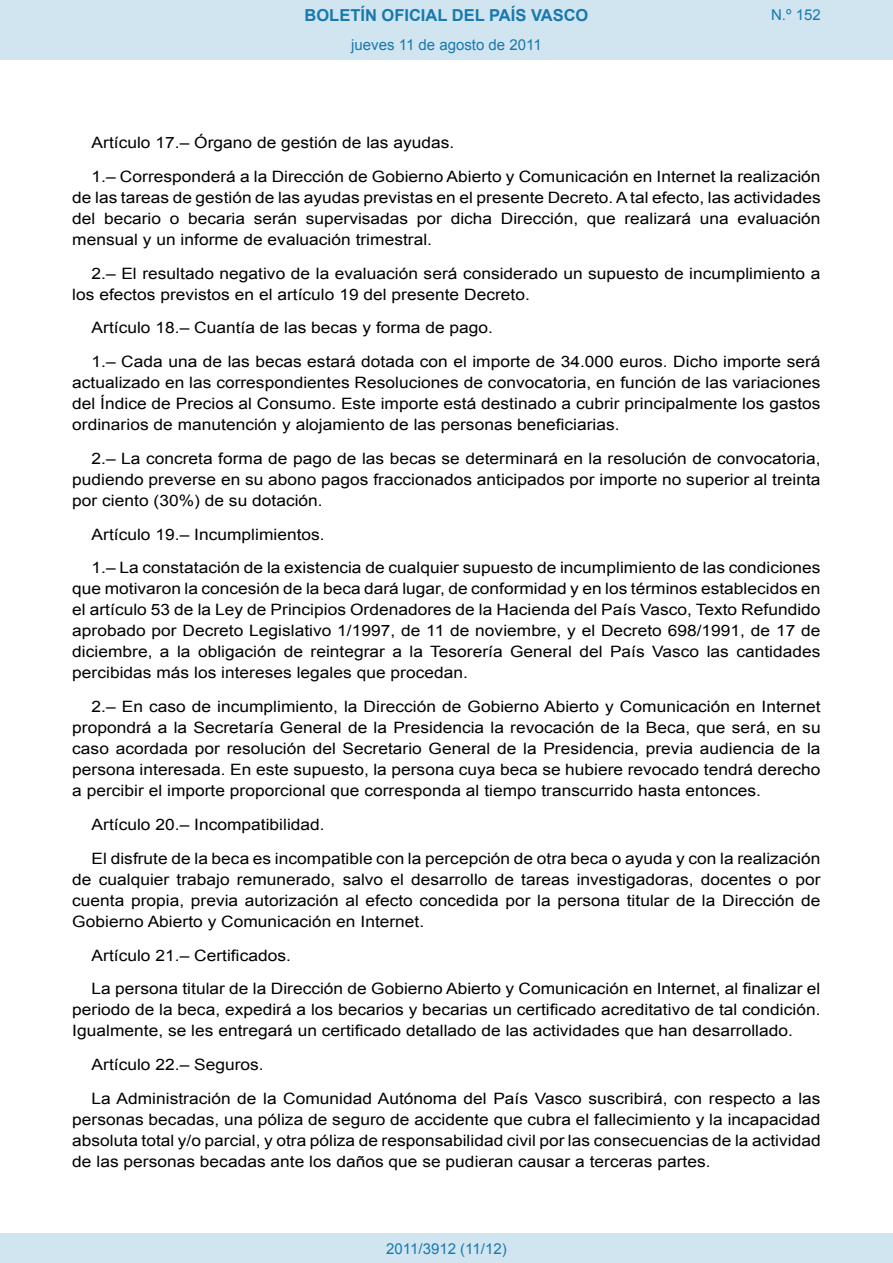
<style>
.page{position:relative;width:893px;height:1263px;background:#fff}
.page>*{position:absolute;margin:0;border:0;box-sizing:border-box;transform-origin:0 0}
.t1{font:700 16.5px "Arial";color:#1879ad}
.BOPVDetalle{font:15.6px/21px "Arial";color:#000;text-align:justify;scale:1.11 1}
.Paginacion_Centro{font:15px "Arial";color:#1879ad}
</style>
<div class="page">
<div style="left:0;top:0;width:893px;height:60px;background:#d0e5f0"></div>
<div style="left:0;top:1233px;width:893px;height:30px;background:#d0e5f0"></div>
<p class="t1" style="left:305px;top:4px;width:285px">BOLETÍN OFICIAL DEL PAÍS VASCO</p>
<p class="Paginacion_Centro" style="left:351px;top:35px;width:192px">jueves 11 de agosto de 2011</p>
<p class="Paginacion_Centro" style="left:771px;top:5px;width:51px">N.º 152</p>
<p class="BOPVDetalle" style="left:92px;top:132px;width:328px">Artículo 17.– Órgano de gestión de las ayudas.</p>
<p class="BOPVDetalle" style="left:72px;top:166px;width:676px;text-indent:19px">1.– Corresponderá a la Dirección de Gobierno Abierto y Comunicación en Internet la realización de las tareas de gestión de las ayudas previstas en el presente Decreto. A tal efecto, las actividades del becario o becaria serán supervisadas por dicha Dirección, que realizará una evaluación mensual y un informe de evaluación trimestral.</p>
<p class="BOPVDetalle" style="left:72px;top:263px;width:676px;text-indent:19px">2.– El resultado negativo de la evaluación será considerado un supuesto de incumplimiento a los efectos previstos en el artículo 19 del presente Decreto.</p>
<p class="BOPVDetalle" style="left:92px;top:318px;width:363px">Artículo 18.– Cuantía de las becas y forma de pago.</p>
<p class="BOPVDetalle" style="left:72px;top:351px;width:676px;text-indent:19px">1.– Cada una de las becas estará dotada con el importe de 34.000 euros. Dicho importe será actualizado en las correspondientes Resoluciones de convocatoria, en función de las variaciones del Índice de Precios al Consumo. Este importe está destinado a cubrir principalmente los gastos ordinarios de manutención y alojamiento de las personas beneficiarias.</p>
<p class="BOPVDetalle" style="left:72px;top:448px;width:676px;text-indent:19px">2.– La concreta forma de pago de las becas se determinará en la resolución de convocatoria, pudiendo preverse en su abono pagos fraccionados anticipados por importe no superior al treinta por ciento (30%) de su dotación.</p>
<p class="BOPVDetalle" style="left:92px;top:524px;width:211px">Artículo 19.– Incumplimientos.</p>
<p class="BOPVDetalle" style="left:72px;top:558px;width:676px;text-indent:19px">1.– La constatación de la existencia de cualquier supuesto de incumplimiento de las condiciones que motivaron la concesión de la beca dará lugar, de conformidad y en los términos establecidos en el artículo 53 de la Ley de Principios Ordenadores de la Hacienda del País Vasco, Texto Refundido aprobado por Decreto Legislativo 1/1997, de 11 de noviembre, y el Decreto 698/1991, de 17 de diciembre, a la obligación de reintegrar a la Tesorería General del País Vasco las cantidades percibidas más los intereses legales que procedan.</p>
<p class="BOPVDetalle" style="left:72px;top:696px;width:676px;text-indent:19px">2.– En caso de incumplimiento, la Dirección de Gobierno Abierto y Comunicación en Internet propondrá a la Secretaría General de la Presidencia la revocación de la Beca, que será, en su caso acordada por resolución del Secretario General de la Presidencia, previa audiencia de la persona interesada. En este supuesto, la persona cuya beca se hubiere revocado tendrá derecho a percibir el importe proporcional que corresponda al tiempo transcurrido hasta entonces.</p>
<p class="BOPVDetalle" style="left:92px;top:814px;width:212px">Artículo 20.– Incompatibilidad.</p>
<p class="BOPVDetalle" style="left:72px;top:848px;width:676px;text-indent:19px">El disfrute de la beca es incompatible con la percepción de otra beca o ayuda y con la realización de cualquier trabajo remunerado, salvo el desarrollo de tareas investigadoras, docentes o por cuenta propia, previa autorización al efecto concedida por la persona titular de la Dirección de Gobierno Abierto y Comunicación en Internet.</p>
<p class="BOPVDetalle" style="left:92px;top:945px;width:181px">Artículo 21.– Certificados.</p>
<p class="BOPVDetalle" style="left:72px;top:978px;width:676px;text-indent:19px">La persona titular de la Dirección de Gobierno Abierto y Comunicación en Internet, al finalizar el periodo de la beca, expedirá a los becarios y becarias un certificado acreditativo de tal condición.<br>Igualmente, se les entregará un certificado detallado de las actividades que han desarrollado.</p>
<p class="BOPVDetalle" style="left:92px;top:1054px;width:157px">Artículo 22.– Seguros.</p>
<p class="BOPVDetalle" style="left:72px;top:1088px;width:676px;text-indent:19px">La Administración de la Comunidad Autónoma del País Vasco suscribirá, con respecto a las personas becadas, una póliza de seguro de accidente que cubra el fallecimiento y la incapacidad absoluta total y/o parcial, y otra póliza de responsabilidad civil por las consecuencias de la actividad de las personas becadas ante los daños que se pudieran causar a terceras partes.</p>
<p class="Paginacion_Centro" style="left:386px;top:1238px;width:122px">2011/3912 (11/12)</p>
</div>
